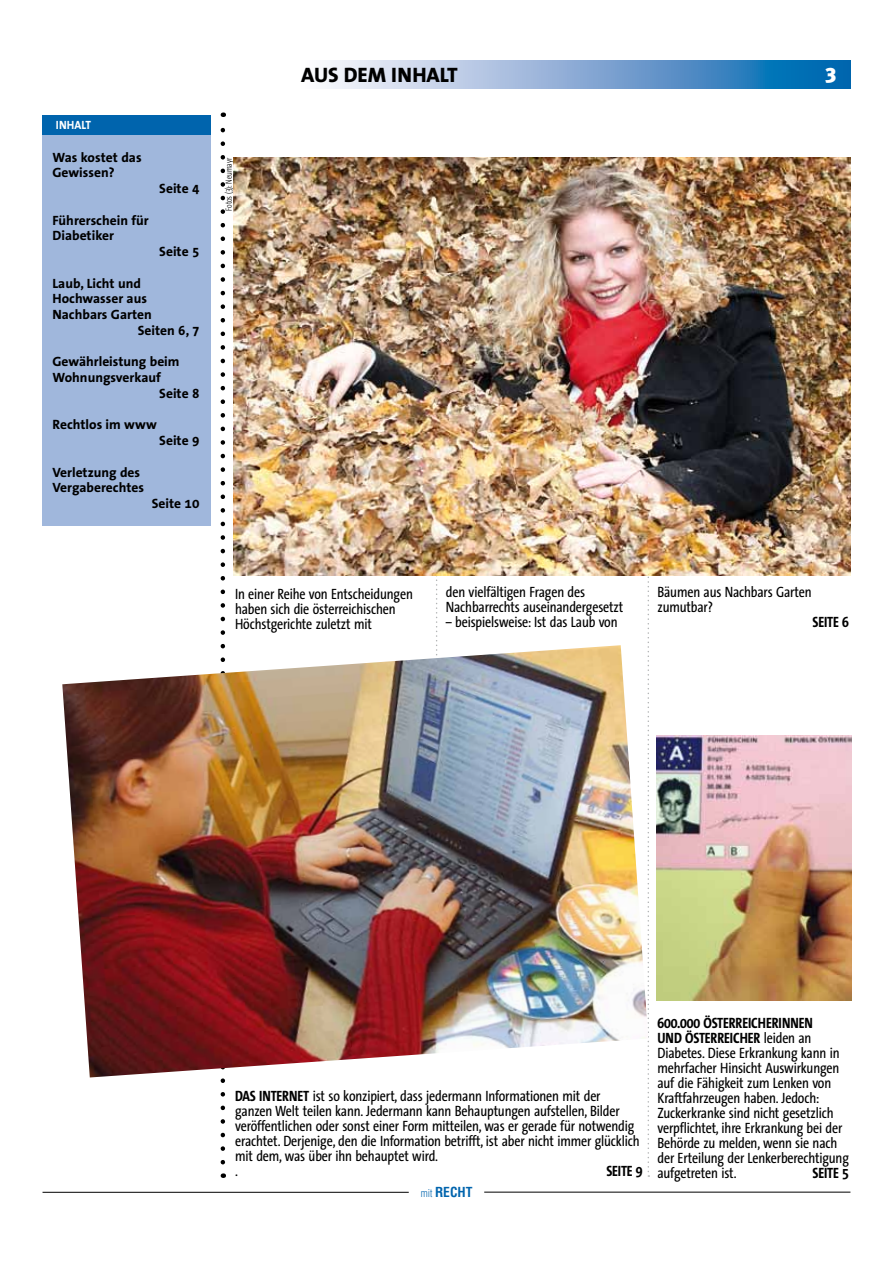
<style>
.page{position:relative;width:893px;height:1263px;background:#fff}
.page>*{position:absolute;margin:0;border:0;box-sizing:border-box;transform-origin:0 0}
.t1{font:800 21px "The Sans";color:#000}
.t2{font:900 21px "Meta Plus";color:#fff}
.t3{font:15px/15px "The Sans Condensed";letter-spacing:-.01em;color:#000}
.t4{font:700 15px "The Sans Condensed";letter-spacing:-.015em;color:#000}
.t5{font:700 13.5px/15.8px "The Sans Correspondence";color:#000}
.t6{font:700 condensed 13.5px "Helvetica";color:#0064ad}
.t7{font:700 12px "The Sans Correspondence";color:#fff;scale:.92 1}
.t8{font:300 9px "The Sans Condensed";letter-spacing:-.01em;color:#000;scale:.9 1}
.s1{font-weight:700}
.s2{font-weight:300;font-size:10.5px}
</style>
<div class="page">
<hr style="left:43px;top:1192px;width:366px;height:1px;background:#000">
<hr style="left:484px;top:1192px;width:366px;height:1px;background:#000">
<div style="left:43px;top:115px;width:168px;height:410px;background:#a0b7dc"></div>
<div style="left:43px;top:115px;width:168px;height:20px;background:#0064ad"></div>
<svg style="left:221px;top:113px;width:4px;height:1049px"></svg>
<svg style="left:436px;top:575px;width:2px;height:70px"></svg>
<svg style="left:648px;top:575px;width:1px;height:602px"></svg>
<svg style="left:327px;top:60px;width:523px;height:28px;background:#7ca8d3"></svg>
<img style="left:234px;top:157px;width:616px;height:418px">
<img style="left:62px;top:645px;width:586px;height:432px">
<img style="left:657px;top:736px;width:194px;height:265px">
<p class="t7" style="left:56px;top:118px;width:40px">Inhalt</p>
<p class="t5" style="left:52px;top:150px;width:91px">Was kostet das<br>Gewissen?</p>
<p class="t5" style="left:52px;top:213px;width:98px">Führerschein für<br>Diabetiker</p>
<p class="t5" style="left:159px;top:181px;width:42px">Seite 4</p>
<p class="t5" style="left:159px;top:244px;width:42px">Seite 5</p>
<p class="t5" style="left:52px;top:276px;width:90px">Laub, Licht und</p>
<p class="t5" style="left:52px;top:291px;width:96px">Hochwasser aus</p>
<p class="t5" style="left:52px;top:307px;width:101px">Nachbars Garten</p>
<p class="t5" style="left:138px;top:323px;width:63px">Seiten 6, 7</p>
<p class="t5" style="left:52px;top:354px;width:129px">Gewährleistung beim</p>
<p class="t5" style="left:52px;top:370px;width:110px">Wohnungsverkauf</p>
<p class="t5" style="left:159px;top:386px;width:42px">Seite 8</p>
<p class="t5" style="left:52px;top:417px;width:106px">Rechtlos im www</p>
<p class="t5" style="left:159px;top:433px;width:42px">Seite 9</p>
<p class="t5" style="left:52px;top:465px;width:93px">Verletzung des<br>Vergaberechtes</p>
<p class="t5" style="left:152px;top:496px;width:49px">Seite 10</p>
<p class="t8" style="left:224px;top:210px;width:60px;rotate:-90deg">Fotos (3): Neumayr</p>
<h1 class="t1" style="left:301px;top:57px;width:158px">AUS DEM INHALT</h1>
<h1 class="t2" style="left:825px;top:60px;width:12px">3</h1>
<p class="t3" style="left:235px;top:587px;width:179px">In einer Reihe von Entscheidungen haben sich die österreichischen<br>Höchstgerichte zuletzt mit</p>
<p class="t3" style="left:446px;top:584px;width:179px">den vielfältigen Fragen des<br>Nachbarrechts auseinandergesetzt</p>
<p class="t3" style="left:446px;top:614px;width:173px">– beispielsweise: Ist das Laub von</p>
<p class="t3" style="left:657px;top:584px;width:156px">Bäumen aus Nachbars Garten zumutbar?</p>
<p class="t4" style="left:813px;top:613px;width:38px">SEITE 6</p>
<p class="t3" style="left:235px;top:1089px;width:406px"><span class="s1">DAS INTERNET</span> ist so konzipiert, dass jedermann Informationen mit der ganzen Welt teilen kann. Jedermann kann Behauptungen aufstellen, Bilder veröffentlichen oder sonst einer Form mitteilen, was er gerade für notwendig erachtet. Derjenige, den die Information betrifft, ist aber nicht immer glücklich mit dem, was über ihn behauptet wird.<br>.</p>
<p class="t4" style="left:606px;top:1163px;width:38px">SEITE 9</p>
<p class="t6" style="left:421px;top:1183px;width:53px"><span class="s2">mit</span> RECHT</p>
<p class="t3" style="left:657px;top:1016px;width:193px"><span class="s1">600.000 ÖSTERREICHERINNEN<br>UND ÖSTERREICHER</span> leiden an<br>Diabetes. Diese Erkrankung kann in mehrfacher Hinsicht Auswirkungen auf die Fähigkeit zum Lenken von<br>Kraftfahrzeugen haben. Jedoch:<br>Zuckerkranke sind nicht gesetzlich verpflichtet, ihre Erkrankung bei der<br>Behörde zu melden, wenn sie nach der Erteilung der Lenkerberechtigung aufgetreten ist.</p>
<p class="t4" style="left:812px;top:1165px;width:38px">SEITE 5</p>
</div>
